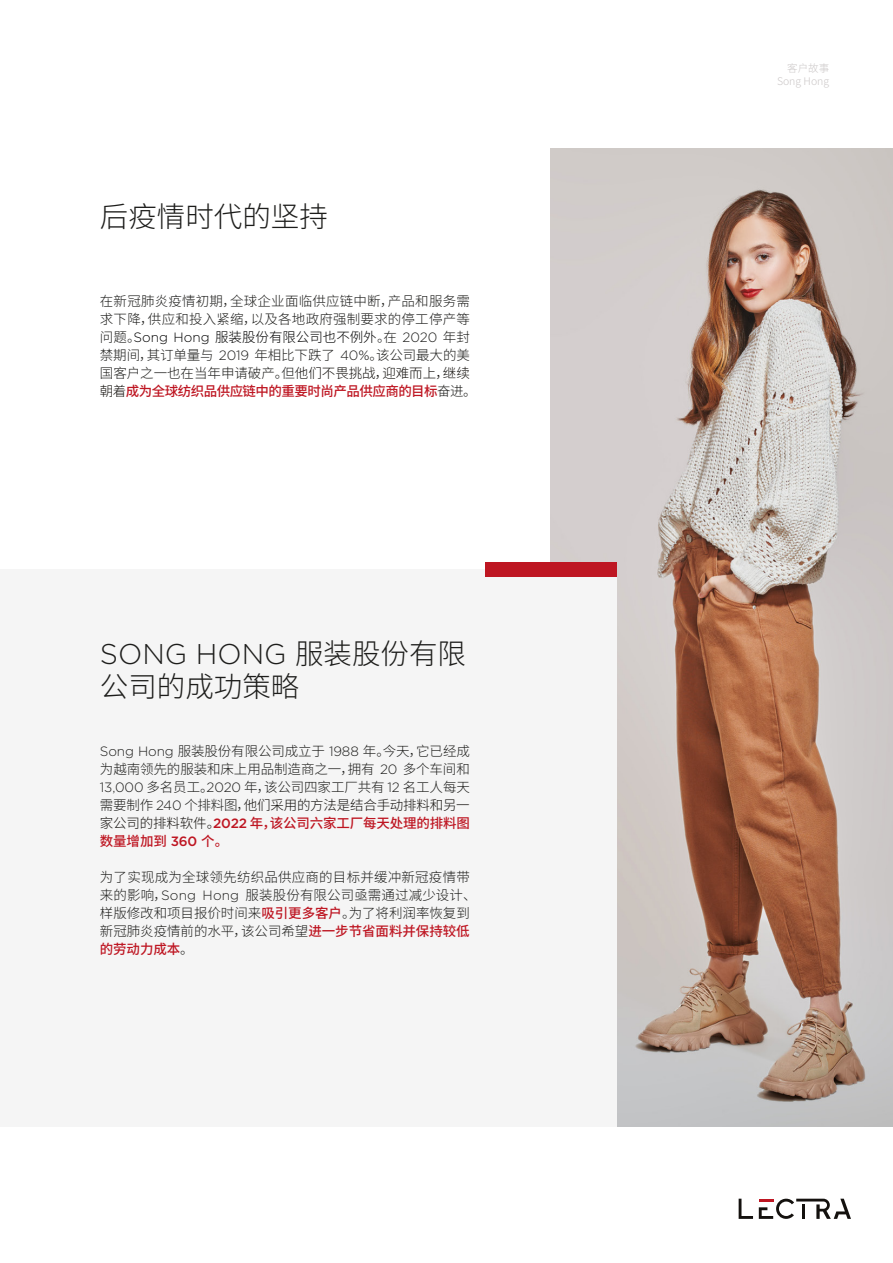
<style>
.page{position:relative;width:893px;height:1263px;background:#fff}
.page>*{position:absolute;margin:0;border:0;box-sizing:border-box;transform-origin:0 0}
.t1{font:300 28.5px/33px "Noto Sans CJ Ksc";color:#1d1d1b}
.Texte_courant{font:300 13.5px/18px "Noto Sans CJ Ksc";letter-spacing:-.005em;color:#1d1d1b}
.t2{font:300 10.5px/12.6px "Noto Sans CJ Ksc";color:#cbc7c7;text-align:right}
.s1{font-family:"Gotham";color:#000}
.s2{color:#000}
.s3{font-family:"Gotham"}
.s4{color:#14110e}
.s5{font-weight:500;color:#be1622}
.s6{font-family:"Gotham";font-weight:500;color:#be1622}
</style>
<div class="page">
<img style="left:551px;top:149px;width:342px;height:978px">
<div style="left:0;top:570px;width:617px;height:557px;background:#f5f5f5"></div>
<div style="left:485px;top:563px;width:132px;height:14px;background:#be1622"></div>
<svg style="left:739px;top:1199px;width:14px;height:20px"></svg>
<svg style="left:759px;top:1199px;width:92px;height:20px"></svg>
<h1 class="t1" style="left:100px;top:201px;width:229px">后疫情时代的坚持</h1>
<p class="Texte_courant" style="left:100px;top:292px;width:378px">在新冠肺炎疫情初期，全球企业面临供应链中断，产品和服务需求下降，供应和投入紧缩，以及各地政府强制要求的停工停产等问题。<span class="s1">Song Hong</span> <span class="s2">服装股份有限公司也不例外</span>。在 <span class="s3">2020</span> 年封禁期间，其订单量与 <span class="s3">2019</span> 年相比下跌了 <span class="s3">40%</span>。该公司最大的美国客户之一也在当年申请破产。但<span class="s4">他们不畏挑战，迎难而上，继续朝着</span><span class="s5">成为全球纺织品供应链中的重要时尚产品供应商的目标</span>奋进。</p>
<h1 class="t1" style="left:100px;top:637px;width:368px"><span class="s3">SONG HONG</span> 服装股份有限公司的成功策略</h1>
<p class="Texte_courant" style="left:100px;top:742px;width:371px;text-align:justify"><span class="s3">Song Hong</span> 服装股份有限公司成立于 <span class="s3">1988</span> 年。今天，它已经成为越南领先的服装和床上用品制造商之一，拥有 <span class="s3">20</span> 多个车间和<span class="s3">13,000</span> 多名员工。<span class="s3">2020</span> 年，该公司四家工厂共有 <span class="s3">12</span> 名工人每天需要制作 <span class="s3">240</span> 个排料图，<span class="s4">他们采用的方法是结合手动排料和另一家公司的排料软件。</span><span class="s6">2022</span> <span class="s5">年，该公司六家工厂每天处理的排料图数量增加到</span> <span class="s6">360</span> <span class="s5">个。</span></p>
<p class="Texte_courant" style="left:100px;top:868px;width:378px">为了实现成为全球领先纺织品供应商的目标并缓冲新冠疫情带来的影响，<span class="s3">Song Hong</span> 服装股份有限公司亟需通过减少设计、样版修改和项目报价时间来<span class="s5">吸引更多客户</span>。为了将利润率恢复到新冠肺炎疫情前的水平，该公司希望<span class="s5">进一步节省面料并保持较低的劳动力成本</span>。</p>
<p class="t2" style="left:777px;top:62px;width:54px">客户故事<br>Song Hong</p>
</div>
